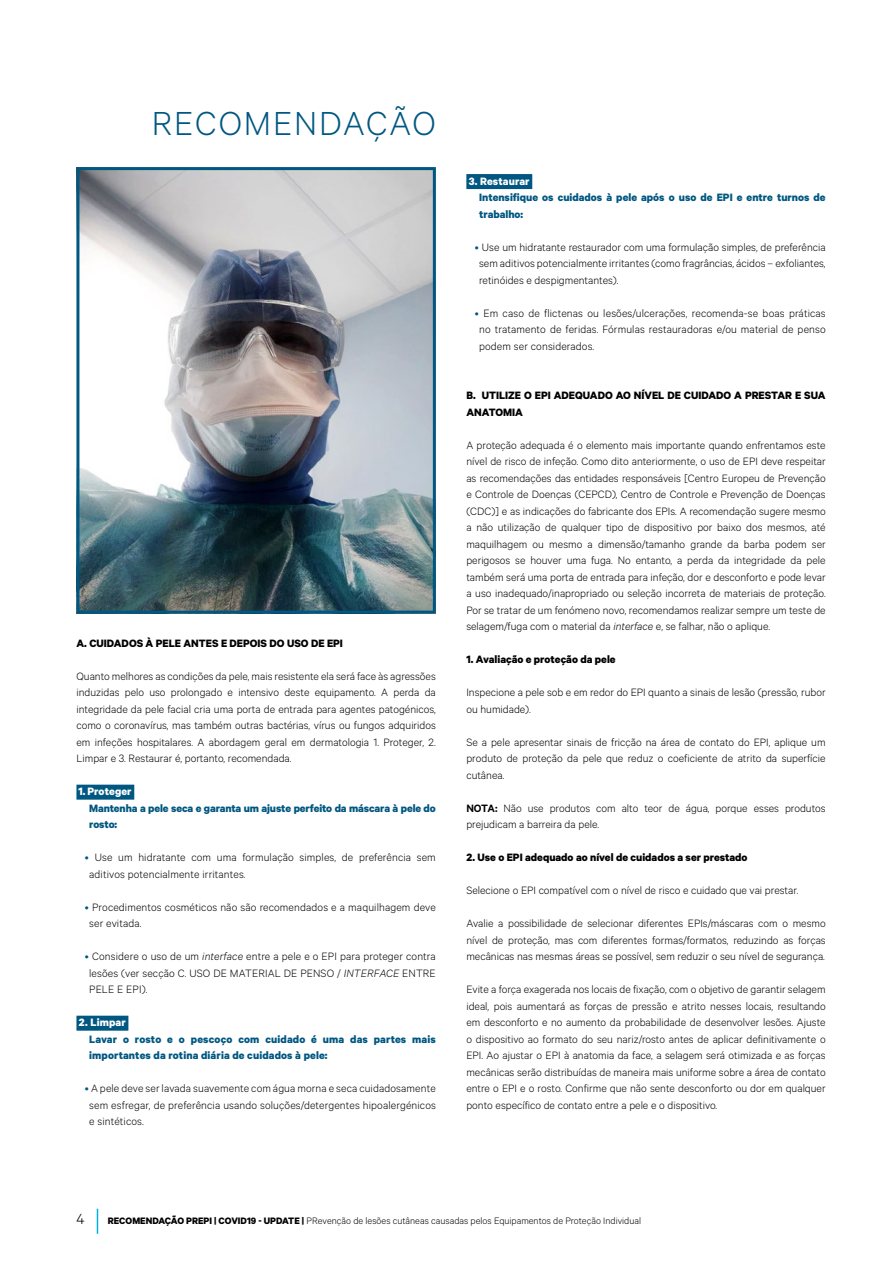
<style>
.page{position:relative;width:893px;height:1263px;background:#fff}
.page>*{position:absolute;margin:0;border:0;box-sizing:border-box;transform-origin:0 0}
.t1{font:300 37.5px "Calibre";letter-spacing:.05em;color:#005781}
.t2{font:300 16.5px "Calibre";color:#000}
.t3{font:300 12px/16.5px "Calibre";color:#000;text-align:justify}
.t4{font:700 12px/16.5px "Calibre";color:#005781}
.t5{font:700 12px/16.5px "Calibre";color:#000}
.t6{font:700 12px "Calibre";letter-spacing:.01em;color:#fff}
.t7{font:300 10.5px "Calibre";color:#000}
.s1{color:#005781}
.s2{font-style:italic}
.s3{font-weight:600}
.s4{font-weight:700}
</style>
<div class="page">
<svg style="left:97px;top:1209px;width:1px;height:25px"></svg>
<div style="left:466px;top:174px;width:66px;height:15px;background:#005781"></div>
<img style="left:80px;top:171px;width:352px;height:439px">
<div style="left:76px;top:167px;width:360px;height:447px;border:3px solid #005781"></div>
<div style="left:76px;top:785px;width:58px;height:15px;background:#005781"></div>
<div style="left:76px;top:1016px;width:52px;height:15px;background:#005781"></div>
<h1 class="t1" style="left:152px;top:102px;width:286px">RECOMENDAÇÃO</h1>
<p class="t5" style="left:76px;top:634px;width:268px">A. CUIDADOS À PELE ANTES E DEPOIS DO USO DE EPI</p>
<p class="t3" style="left:76px;top:667px;width:361px">Quanto melhores as condições da pele, mais resistente ela será face às agressões induzidas pelo uso prolongado e intensivo deste equipamento. A perda da integridade da pele facial cria uma porta de entrada para agentes patogénicos, como o coronavírus, mas também outras bactérias, vírus ou fungos adquiridos em infeções hospitalares. A abordagem geral em dermatologia 1. Proteger, 2.<br>Limpar e 3. Restaurar é, portanto, recomendada.</p>
<p class="t6" style="left:79px;top:784px;width:55px">1. Proteger</p>
<p class="t4" style="left:89px;top:799px;width:348px">Mantenha a pele seca e garanta um ajuste perfeito da máscara à pele do rosto:</p>
<p class="t3" style="left:89px;top:849px;width:348px;text-indent:-4px"><span class="s1">•</span> Use um hidratante com uma formulação simples, de preferência sem aditivos potencialmente irritantes.</p>
<p class="t3" style="left:89px;top:898px;width:348px;text-indent:-4px"><span class="s1">•</span> Procedimentos cosméticos não são recomendados e a maquilhagem deve ser evitada.</p>
<p class="t3" style="left:89px;top:948px;width:348px;text-indent:-4px"><span class="s1">•</span> Considere o uso de um <span class="s2">interface</span> entre a pele e o EPI para proteger contra lesões (ver secção C. USO DE MATERIAL DE PENSO / <span class="s2">INTERFACE</span> ENTRE PELE E EPI).</p>
<p class="t6" style="left:79px;top:1015px;width:48px">2. Limpar</p>
<p class="t4" style="left:89px;top:1030px;width:348px">Lavar o rosto e o pescoço com cuidado é uma das partes mais importantes da rotina diária de cuidados à pele:</p>
<p class="t3" style="left:89px;top:1080px;width:348px;text-indent:-4px"><span class="s1">•</span> A pele deve ser lavada suavemente com água morna e seca cuidadosamente sem esfregar, de preferência usando soluções/detergentes hipoalergénicos e sintéticos.</p>
<p class="t6" style="left:469px;top:173px;width:62px">3. Restaurar</p>
<p class="t4" style="left:479px;top:189px;width:348px">Intensifique os cuidados à pele após o uso de EPI e entre turnos de trabalho:</p>
<p class="t3" style="left:479px;top:238px;width:348px;text-indent:-4px"><span class="s1">•</span> Use um hidratante restaurador com uma formulação simples, de preferência sem aditivos potencialmente irritantes (como fragrâncias, ácidos – exfoliantes, retinóides e despigmentantes).</p>
<p class="t3" style="left:479px;top:304px;width:348px;text-indent:-4px"><span class="s1">•</span> Em caso de flictenas ou lesões/ulcerações, recomenda-se boas práticas no tratamento de feridas. Fórmulas restauradoras e/ou material de penso podem ser considerados.</p>
<p class="t5" style="left:466px;top:387px;width:361px">B. UTILIZE O EPI ADEQUADO AO NÍVEL DE CUIDADO A PRESTAR E SUA<br>ANATOMIA</p>
<p class="t3" style="left:466px;top:436px;width:361px">A proteção adequada é o elemento mais importante quando enfrentamos este nível de risco de infeção. Como dito anteriormente, o uso de EPI deve respeitar as recomendações das entidades responsáveis [Centro Europeu de Prevenção e Controle de Doenças (CEPCD), Centro de Controle e Prevenção de Doenças (CDC)] e as indicações do fabricante dos EPIs. A recomendação sugere mesmo a não utilização de qualquer tipo de dispositivo por baixo dos mesmos, até maquilhagem ou mesmo a dimensão/tamanho grande da barba podem ser perigosos se houver uma fuga. No entanto, a perda da integridade da pele também será uma porta de entrada para infeção, dor e desconforto e pode levar a uso inadequado/inapropriado ou seleção incorreta de materiais de proteção.<br>Por se tratar de um fenómeno novo, recomendamos realizar sempre um teste de selagem/fuga com o material da <span class="s2">interface</span> e, se falhar, não o aplique.</p>
<p class="t5" style="left:466px;top:651px;width:151px">1. Avaliação e proteção da pele</p>
<p class="t3" style="left:466px;top:684px;width:361px">Inspecione a pele sob e em redor do EPI quanto a sinais de lesão (pressão, rubor ou humidade).</p>
<p class="t3" style="left:466px;top:733px;width:361px">Se a pele apresentar sinais de fricção na área de contato do EPI, aplique um produto de proteção da pele que reduz o coeficiente de atrito da superfície cutânea.</p>
<p class="t3" style="left:466px;top:799px;width:361px"><span class="s3">NOTA:</span> Não use produtos com alto teor de água, porque esses produtos prejudicam a barreira da pele.</p>
<p class="t5" style="left:466px;top:849px;width:283px">2. Use o EPI adequado ao nível de cuidados a ser prestado</p>
<p class="t3" style="left:466px;top:882px;width:333px">Selecione o EPI compatível com o nível de risco e cuidado que vai prestar.</p>
<p class="t3" style="left:466px;top:915px;width:361px">Avalie a possibilidade de selecionar diferentes EPIs/máscaras com o mesmo nível de proteção, mas com diferentes formas/formatos, reduzindo as forças mecânicas nas mesmas áreas se possível, sem reduzir o seu nível de segurança.</p>
<p class="t3" style="left:466px;top:981px;width:361px">Evite a força exagerada nos locais de fixação, com o objetivo de garantir selagem ideal, pois aumentará as forças de pressão e atrito nesses locais, resultando em desconforto e no aumento da probabilidade de desenvolver lesões. Ajuste o dispositivo ao formato do seu nariz/rosto antes de aplicar definitivamente o EPI. Ao ajustar o EPI à anatomia da face, a selagem será otimizada e as forças mecânicas serão distribuídas de maneira mais uniforme sobre a área de contato entre o EPI e o rosto. Confirme que não sente desconforto ou dor em qualquer ponto específico de contato entre a pele e o dispositivo.</p>
<h2 class="t2" style="left:77px;top:1209px;width:10px">4</h2>
<p class="t7" style="left:108px;top:1215px;width:535px"><span class="s4">RECOMENDAÇÃO PREPI | COVID19 - UPDATE |</span> PRevenção de lesões cutâneas causadas pelos Equipamentos de Proteção Individual</p>
</div>
